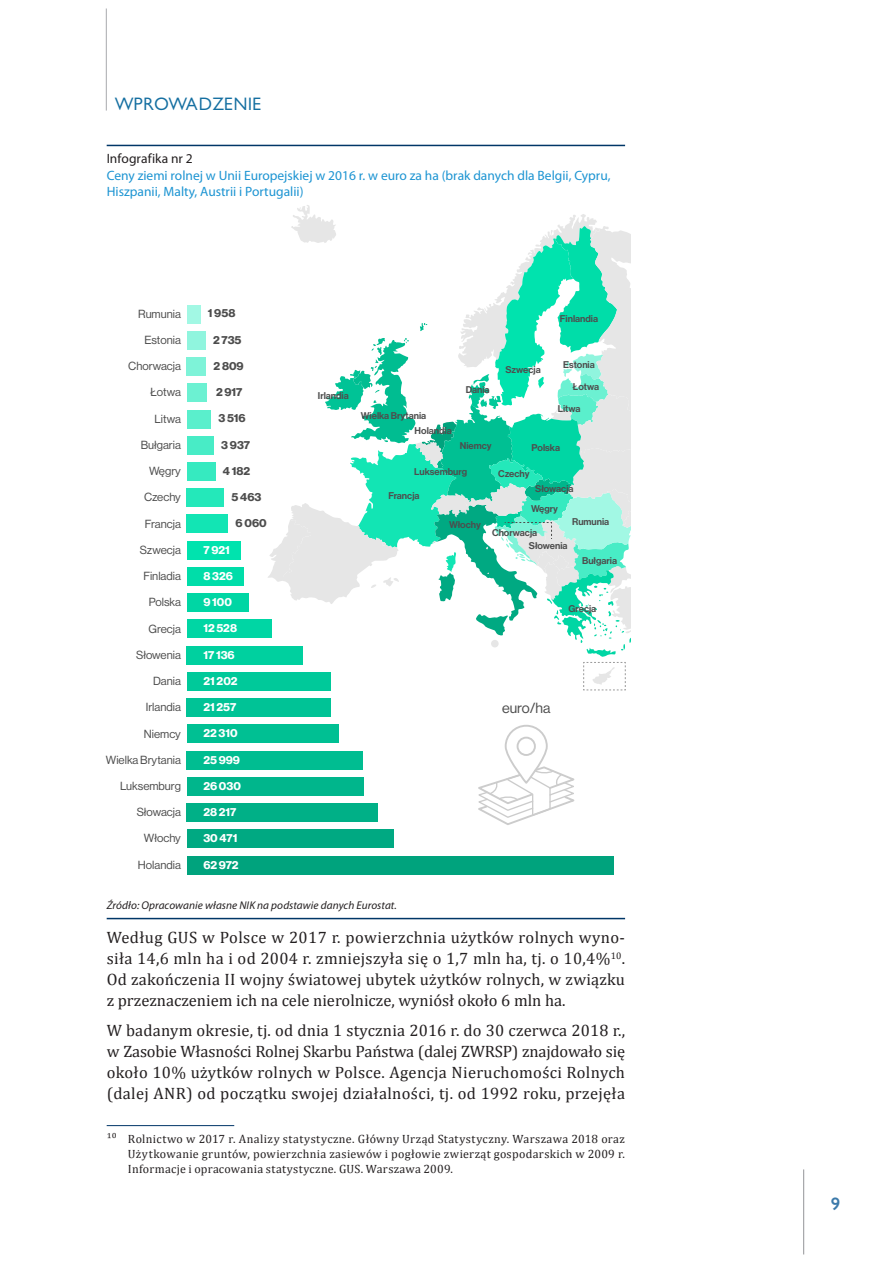
<style>
.page{position:relative;width:893px;height:1263px;background:#fff}
.page>*{position:absolute;margin:0;border:0;box-sizing:border-box;transform-origin:0 0}
.t1{font:16.5px/21px "Cambria";letter-spacing:.005em;color:#231f20;text-align:justify}
.t2{font:16.5px "Gilead TTEFN";letter-spacing:.05em;color:#156fa1}
.t3{font:700 16.5px "Gilead TTEFN";color:#3c7aaa}
.t4{font:14.4px "N Haas Grotesk DS Pro 55 Rg";color:#4d4d4d}
.t5{font:13.5px/16.5px "Myriad Pro";color:#1c94d2}
.t6{font:13.5px "Myriad Pro";letter-spacing:.005em;color:#231f20}
.t7{font:12px/15px "Cambria";letter-spacing:.02em;color:#231f20;text-align:justify}
.t8{font:11.55px "N Haas Grotesk DS Pro 55 Rg";color:#4d4d4d}
.t9{font:11.55px "N Haas Grotesk DS Pro 75 Bd";color:#fff}
.t10{font:11.55px "N Haas Grotesk DS Pro 75 Bd";color:#4d4d4d}
.t11{font:italic 11.25px "Myriad Pro";letter-spacing:.005em;color:#231f20}
.t12{font:9.6px "N Haas Grotesk DS Pro 65 Md";color:#4d4d4d}
</style>
<div class="page">
<hr style="left:106px;top:9px;width:1px;height:102px;background:#a8a9ad">
<hr style="left:803px;top:1169px;width:1px;height:85px;background:#939598">
<hr style="left:107px;top:145px;width:518px;height:1px;background:#003667">
<hr style="left:107px;top:918px;width:518px;height:1px;background:#003667">
<div style="left:187px;top:698px;width:144px;height:19px;background:#00c396"></div>
<div style="left:187px;top:672px;width:144px;height:19px;background:#00c99a"></div>
<div style="left:187px;top:646px;width:116px;height:18px;background:#00d09f"></div>
<div style="left:187px;top:620px;width:85px;height:18px;background:#00d6a4"></div>
<div style="left:187px;top:593px;width:62px;height:19px;background:#00d6a4"></div>
<div style="left:187px;top:567px;width:56px;height:19px;background:#00dda9"></div>
<div style="left:187px;top:541px;width:54px;height:18px;background:#00e3ae"></div>
<div style="left:187px;top:515px;width:41px;height:18px;background:#12e5b4"></div>
<div style="left:187px;top:488px;width:37px;height:19px;background:#24e8ba"></div>
<div style="left:187px;top:462px;width:28px;height:19px;background:#36eac0"></div>
<div style="left:187px;top:436px;width:27px;height:18px;background:#48ecc6"></div>
<div style="left:187px;top:410px;width:24px;height:18px;background:#5aefcc"></div>
<div style="left:187px;top:383px;width:20px;height:19px;background:#6cf1d2"></div>
<div style="left:187px;top:357px;width:19px;height:19px;background:#7ef3d8"></div>
<div style="left:187px;top:331px;width:18px;height:19px;background:#90f5de"></div>
<div style="left:187px;top:305px;width:13px;height:18px;background:#a2f8e4"></div>
<div style="left:187px;top:725px;width:151px;height:18px;background:#00c093"></div>
<div style="left:187px;top:856px;width:427px;height:18px;background:#00a37d"></div>
<div style="left:187px;top:829px;width:206px;height:19px;background:#00a982"></div>
<div style="left:187px;top:803px;width:191px;height:19px;background:#00b087"></div>
<div style="left:187px;top:777px;width:176px;height:19px;background:#00b68c"></div>
<div style="left:187px;top:751px;width:176px;height:18px;background:#00bd91"></div>
<svg style="left:267px;top:205px;width:364px;height:486px"></svg>
<svg style="left:478px;top:724px;width:97px;height:101px"></svg>
<hr style="left:107px;top:1125px;width:127px;height:1px;background:#003667">
<p class="t2" style="left:115px;top:93px;width:148px">WPROWADZENIE</p>
<p class="t6" style="left:107px;top:150px;width:88px">Infografika nr 2</p>
<p class="t5" style="left:107px;top:167px;width:505px">Ceny ziemi rolnej w Unii Europejskiej w 2016 r. w euro za ha (brak danych dla Belgii, Cypru,<br>Hiszpanii, Malty, Austrii i Portugalii)</p>
<p class="t8" style="left:138px;top:307px;width:44px">Rumunia</p>
<p class="t10" style="left:208px;top:307px;width:29px">1 958</p>
<p class="t8" style="left:145px;top:333px;width:38px">Estonia</p>
<p class="t10" style="left:213px;top:333px;width:30px">2 735</p>
<p class="t8" style="left:128px;top:360px;width:54px">Chorwacja</p>
<p class="t10" style="left:214px;top:359px;width:32px">2 809</p>
<p class="t8" style="left:151px;top:386px;width:32px">Łotwa</p>
<p class="t10" style="left:216px;top:385px;width:28px">2 917</p>
<p class="t8" style="left:155px;top:412px;width:28px">Litwa</p>
<p class="t10" style="left:218px;top:412px;width:29px">3 516</p>
<p class="t8" style="left:141px;top:438px;width:42px">Bułgaria</p>
<p class="t10" style="left:221px;top:438px;width:30px">3 937</p>
<p class="t8" style="left:149px;top:464px;width:33px">Węgry</p>
<p class="t10" style="left:223px;top:464px;width:29px">4 182</p>
<p class="t8" style="left:144px;top:491px;width:38px">Czechy</p>
<p class="t10" style="left:232px;top:490px;width:31px">5 463</p>
<p class="t8" style="left:145px;top:517px;width:37px">Francja</p>
<p class="t10" style="left:236px;top:517px;width:33px">6 060</p>
<p class="t8" style="left:140px;top:543px;width:42px">Szwecja</p>
<p class="t9" style="left:203px;top:543px;width:28px">7 921</p>
<p class="t8" style="left:143px;top:569px;width:39px">Finladia</p>
<p class="t9" style="left:203px;top:569px;width:31px">8 326</p>
<p class="t8" style="left:149px;top:596px;width:34px">Polska</p>
<p class="t9" style="left:203px;top:595px;width:30px">9 100</p>
<p class="t8" style="left:148px;top:622px;width:34px">Grecja</p>
<p class="t9" style="left:203px;top:621px;width:35px">12 528</p>
<p class="t8" style="left:136px;top:648px;width:46px">Słowenia</p>
<p class="t9" style="left:203px;top:648px;width:33px">17 136</p>
<p class="t8" style="left:153px;top:674px;width:29px">Dania</p>
<p class="t9" style="left:203px;top:674px;width:36px">21 202</p>
<p class="t8" style="left:146px;top:701px;width:37px">Irlandia</p>
<p class="t9" style="left:203px;top:700px;width:35px">21 257</p>
<p class="t8" style="left:144px;top:727px;width:39px">Niemcy</p>
<p class="t9" style="left:203px;top:726px;width:36px">22 310</p>
<p class="t8" style="left:106px;top:753px;width:77px">Wielka Brytania</p>
<p class="t9" style="left:203px;top:753px;width:38px">25 999</p>
<p class="t8" style="left:120px;top:779px;width:62px">Luksemburg</p>
<p class="t9" style="left:203px;top:779px;width:39px">26 030</p>
<p class="t8" style="left:137px;top:806px;width:46px">Słowacja</p>
<p class="t9" style="left:203px;top:805px;width:35px">28 217</p>
<p class="t8" style="left:144px;top:832px;width:39px">Włochy</p>
<p class="t9" style="left:203px;top:831px;width:36px">30 471</p>
<p class="t8" style="left:138px;top:858px;width:45px">Holandia</p>
<p class="t9" style="left:203px;top:858px;width:37px">62 972</p>
<p class="t12" style="left:560px;top:313px;width:40px">Finlandia</p>
<p class="t12" style="left:318px;top:390px;width:32px">Irlandia</p>
<p class="t12" style="left:361px;top:410px;width:67px">Wielka Brytania</p>
<p class="t12" style="left:466px;top:384px;width:25px">Dania</p>
<p class="t12" style="left:506px;top:364px;width:37px">Szwecja</p>
<p class="t12" style="left:563px;top:359px;width:33px">Estonia</p>
<p class="t12" style="left:573px;top:381px;width:28px">Łotwa</p>
<p class="t12" style="left:558px;top:403px;width:24px">Litwa</p>
<p class="t12" style="left:415px;top:425px;width:39px">Holandia</p>
<p class="t12" style="left:414px;top:466px;width:54px">Luksemburg</p>
<p class="t12" style="left:460px;top:440px;width:33px">Niemcy</p>
<p class="t12" style="left:532px;top:442px;width:30px">Polska</p>
<p class="t12" style="left:498px;top:468px;width:33px">Czechy</p>
<p class="t12" style="left:388px;top:490px;width:33px">Francja</p>
<p class="t12" style="left:449px;top:519px;width:33px">Włochy</p>
<p class="t12" style="left:535px;top:483px;width:40px">Słowacja</p>
<p class="t12" style="left:531px;top:503px;width:29px">Węgry</p>
<p class="t12" style="left:572px;top:516px;width:39px">Rumunia</p>
<p class="t12" style="left:582px;top:555px;width:36px">Bułgaria</p>
<p class="t12" style="left:569px;top:603px;width:29px">Grecja</p>
<p class="t12" style="left:492px;top:527px;width:47px">Chorwacja</p>
<p class="t12" style="left:529px;top:540px;width:40px">Słowenia</p>
<p class="t4" style="left:502px;top:700px;width:50px">euro/ha</p>
<p class="t11" style="left:107px;top:898px;width:292px">Źródło: Opracowanie własne NIK na podstawie danych Eurostat.</p>
<p class="t1" style="left:107px;top:927px;width:520px">Według GUS w Polsce w 2017 r. powierzchnia użytków rolnych wyno&shy;siła 14,6 mln ha i od 2004 r. zmniejszyła się o 1,7 mln ha, tj. o 10,4%<sup>10</sup>.<br>Od zakończenia II wojny światowej ubytek użytków rolnych, w związku z przeznaczeniem ich na cele nierolnicze, wyniósł około 6 mln ha.</p>
<p class="t1" style="left:107px;top:1019px;width:520px">W badanym okresie, tj. od dnia 1 stycznia 2016 r. do 30 czerwca 2018 r., w Zasobie Własności Rolnej Skarbu Państwa (dalej ZWRSP) znajdowało się około 10% użytków rolnych w Polsce. Agencja Nieruchomości Rolnych (dalej ANR) od początku swojej działalności, tj. od 1992 roku, przejęła</p>
<p class="t7" style="left:128px;top:1131px;width:499px;text-indent:-21px">10 Rolnictwo w 2017 r. Analizy statystyczne. Główny Urząd Statystyczny. Warszawa 2018 oraz Użytkowanie gruntów, powierzchnia zasiewów i pogłowie zwierząt gospodarskich w 2009 r.<br>Informacje i opracowania statystyczne. GUS. Warszawa 2009.</p>
<p class="t3" style="left:831px;top:1193px;width:11px">9</p>
</div>
